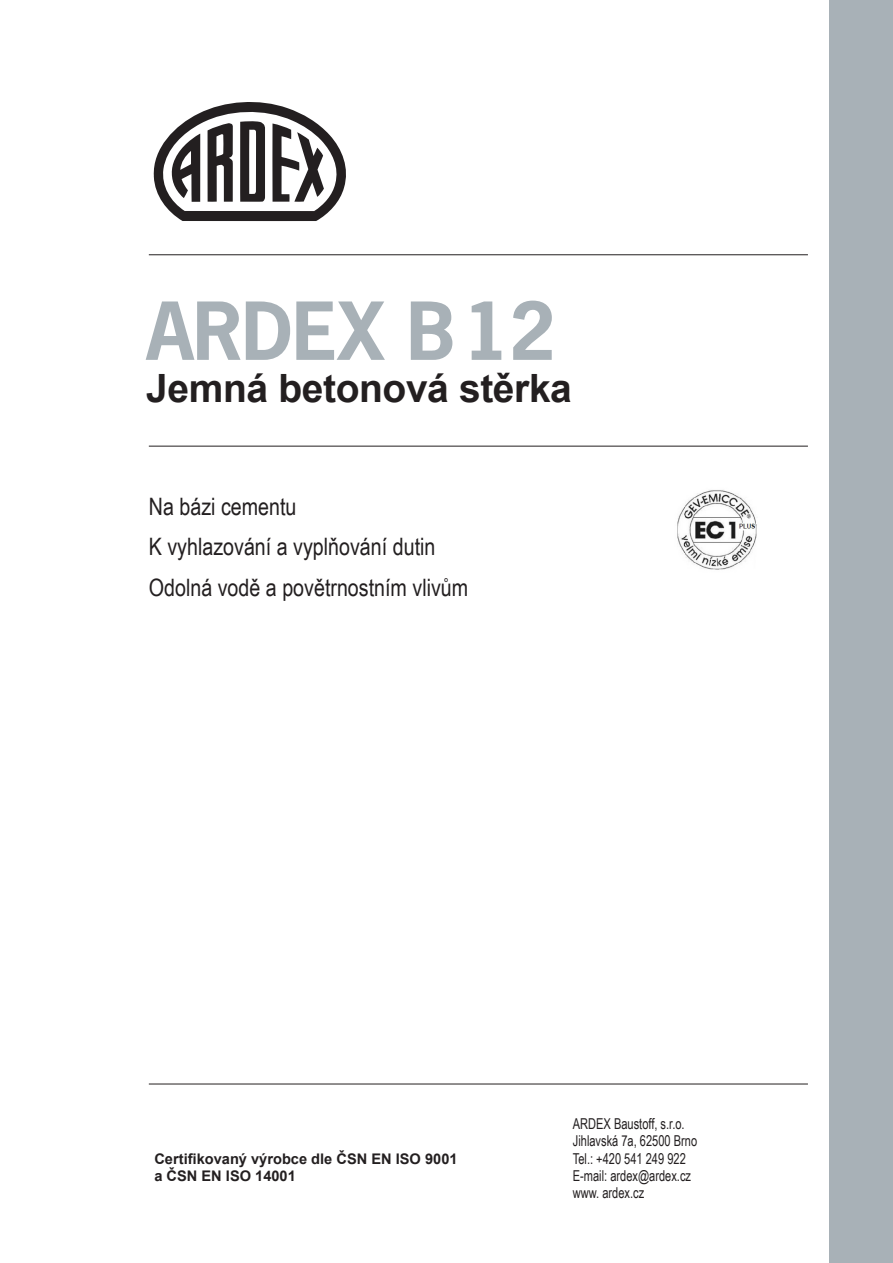
<style>
.page{position:relative;width:893px;height:1263px;background:#fff}
.page>*{position:absolute;margin:0;border:0;box-sizing:border-box;transform-origin:0 0}
.Produktname{font:700 75px "News Gothic Std";letter-spacing:-.01em;color:#a8b1b7}
.Produktbezeichnung{font:700 39px "Arial";letter-spacing:-.01em;color:#231f20}
.Eigenschaften{font:24px "Arial Narrow";color:#231f20}
.t1{font:15px/17.2px "Arial Narrow";color:#231f20;scale:.9 1}
.t2{font:700 14.7px/17.5px "Arial";color:#231f20}
</style>
<div class="page">
<hr style="left:149px;top:254px;width:659px;height:1px;background:#231f20">
<hr style="left:149px;top:446px;width:659px;height:1px;background:#231f20">
<hr style="left:149px;top:1084px;width:659px;height:1px;background:#231f20">
<div style="left:829px;top:0;width:64px;height:1263px;background:#a8b1b7"></div>
<svg style="left:153px;top:102px;width:193px;height:119px"></svg>
<img style="left:677px;top:490px;width:80px;height:80px">
<p class="Produktname" style="left:146px;top:282px;width:411px">ARDEX B12</p>
<p class="Produktbezeichnung" style="left:146px;top:361px;width:427px">Jemná betonová stěrka</p>
<p class="Eigenschaften" style="left:149px;top:489px;width:149px">Na bázi cementu</p>
<p class="Eigenschaften" style="left:149px;top:529px;width:288px">K vyhlazování a vyplňování dutin</p>
<p class="Eigenschaften" style="left:149px;top:570px;width:321px">Odolná vodě a povětrnostním vlivům</p>
<p class="t2" style="left:154px;top:1150px;width:305px">Certifikovaný výrobce dle ČSN EN ISO 9001 a ČSN EN ISO 14001</p>
<p class="t1" style="left:573px;top:1115px;width:140px">ARDEX Baustoff, s.r.o.<br>Jihlavská 7a, 62500 Brno<br>Tel.: +420 541 249 922<br>E-mail: ardex@ardex.cz www. ardex.cz</p>
</div>
